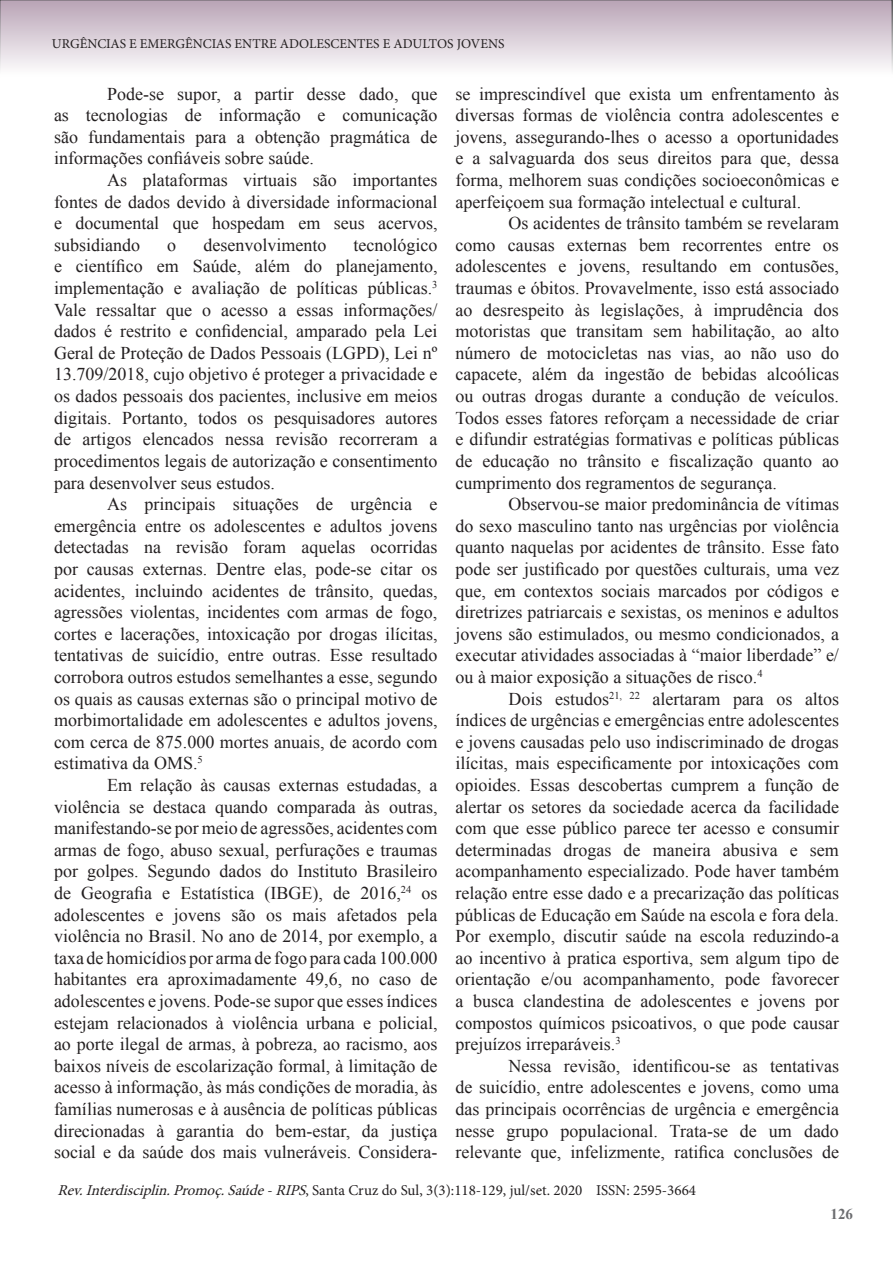
<style>
.page{position:relative;width:893px;height:1263px;background:#fff}
.page>*{position:absolute;margin:0;border:0;box-sizing:border-box;transform-origin:0 0}
.t1{font:18px/21.6px "Times New Roman";color:#231f20;text-align:justify}
.t2{font:15px "Minion Pro";color:#231f20}
.t3{font:700 15px "Times New Roman";color:#6c6d70}
.t4{font:13.5px "Minion Pro";color:#231f20}
.s1{font-style:italic}
</style>
<div class="page">
<svg style="left:0;top:0;width:893px;height:72px;background:#d8cdd7"></svg>
<p class="t4" style="left:52px;top:35px;width:454px">URGÊNCIAS E EMERGÊNCIAS ENTRE ADOLESCENTES E ADULTOS JOVENS</p>
<p class="t1" style="left:54px;top:83px;width:385px;text-indent:53px">Pode-se supor, a partir desse dado, que as tecnologias de informação e comunicação são fundamentais para a obtenção pragmática de informações confiáveis sobre saúde.</p>
<p class="t1" style="left:54px;top:169px;width:385px;text-indent:53px">As plataformas virtuais são importantes fontes de dados devido à diversidade informacional e documental que hospedam em seus acervos, subsidiando</p>
<p class="t1" style="left:54px;top:234px;width:385px;text-indent:299px">tecnológico e científico em Saúde, além do planejamento, implementação e avaliação de políticas públicas.<sup>3<br></sup>Vale ressaltar que o acesso a essas informações/ dados é restrito e confidencial, amparado pela Lei Geral de Proteção de Dados Pessoais (LGPD), Lei nº 13.709/2018, cujo objetivo é proteger a privacidade e os dados pessoais dos pacientes, inclusive em meios digitais. Portanto, todos os pesquisadores autores de artigos elencados nessa revisão recorreram a procedimentos legais de autorização e consentimento para desenvolver seus estudos.</p>
<p class="t1" style="left:54px;top:493px;width:385px;text-indent:53px">As principais situações de urgência e emergência entre os adolescentes e adultos jovens detectadas na revisão foram aquelas ocorridas por causas externas. Dentre elas, pode-se citar os acidentes, incluindo acidentes de trânsito, quedas, agressões violentas, incidentes com armas de fogo, cortes e lacerações, intoxicação por drogas ilícitas, tentativas de suicídio, entre outras. Esse resultado corrobora outros estudos semelhantes a esse, segundo os quais as causas externas são o principal motivo de morbimortalidade em adolescentes e adultos jovens, com cerca de 875.000 mortes anuais, de acordo com estimativa da OMS.<sup>5</sup></p>
<p class="t1" style="left:54px;top:774px;width:385px;text-indent:53px">Em relação às causas externas estudadas, a violência se destaca quando comparada às outras, manifestando-se por meio de agressões, acidentes com armas de fogo, abuso sexual, perfurações e traumas por golpes. Segundo dados do Instituto Brasileiro de Geografia e Estatística (IBGE), de 2016,<sup>24</sup> os adolescentes e jovens são os mais afetados pela violência no Brasil. No ano de 2014, por exemplo, a taxa de homicídios por arma de fogo para cada 100.000 habitantes era aproximadamente 49,6, no caso de adolescentes e jovens. Pode-se supor que esses índices estejam relacionados à violência urbana e policial, ao porte ilegal de armas, à pobreza, ao racismo, aos baixos níveis de escolarização formal, à limitação de acesso à informação, às más condições de moradia, às famílias numerosas e à ausência de políticas públicas direcionadas à garantia do bem-estar, da justiça social e da saúde dos mais vulneráveis. Considera-</p>
<p class="t1" style="left:167px;top:234px;width:10px">o</p>
<p class="t1" style="left:203px;top:234px;width:124px">desenvolvimento</p>
<p class="t1" style="left:455px;top:83px;width:385px">se imprescindível que exista um enfrentamento às diversas formas de violência contra adolescentes e jovens, assegurando-lhes o acesso a oportunidades e a salvaguarda dos seus direitos para que, dessa forma, melhorem suas condições socioeconômicas e aperfeiçoem sua formação intelectual e cultural.</p>
<p class="t1" style="left:455px;top:212px;width:385px;text-indent:53px">Os acidentes de trânsito também se revelaram como causas externas bem recorrentes entre os adolescentes e jovens, resultando em contusões, traumas e óbitos. Provavelmente, isso está associado ao desrespeito às legislações, à imprudência dos motoristas que transitam sem habilitação, ao alto número de motocicletas nas vias, ao não uso do capacete, além da ingestão de bebidas alcoólicas ou outras drogas durante a condução de veículos.<br>Todos esses fatores reforçam a necessidade de criar e difundir estratégias formativas e políticas públicas de educação no trânsito e fiscalização quanto ao cumprimento dos regramentos de segurança.</p>
<p class="t1" style="left:455px;top:493px;width:385px;text-indent:53px">Observou-se maior predominância de vítimas do sexo masculino tanto nas urgências por violência quanto naquelas por acidentes de trânsito. Esse fato pode ser justificado por questões culturais, uma vez que, em contextos sociais marcados por códigos e diretrizes patriarcais e sexistas, os meninos e adultos jovens são estimulados, ou mesmo condicionados, a executar atividades associadas à “maior liberdade” e/ ou à maior exposição a situações de risco.<sup>4</sup></p>
<p class="t1" style="left:455px;top:687px;width:385px;text-indent:53px">Dois estudos<sup>21,</sup> <sup>22</sup> alertaram para os altos índices de urgências e emergências entre adolescentes e jovens causadas pelo uso indiscriminado de drogas ilícitas, mais especificamente por intoxicações com opioides. Essas descobertas cumprem a função de alertar os setores da sociedade acerca da facilidade com que esse público parece ter acesso e consumir determinadas drogas de maneira abusiva e sem acompanhamento especializado. Pode haver também relação entre esse dado e a precarização das políticas públicas de Educação em Saúde na escola e fora dela.<br>Por exemplo, discutir saúde na escola reduzindo-a ao incentivo à pratica esportiva, sem algum tipo de orientação e/ou acompanhamento, pode favorecer a busca clandestina de adolescentes e jovens por compostos químicos psicoativos, o que pode causar prejuízos irreparáveis.<sup>3</sup></p>
<p class="t1" style="left:455px;top:1055px;width:385px;text-indent:53px">Nessa revisão, identificou-se as tentativas de suicídio, entre adolescentes e jovens, como uma das principais ocorrências de urgência e emergência nesse grupo populacional. Trata-se de um dado relevante que, infelizmente, ratifica conclusões de</p>
<p class="t2" style="left:57px;top:1180px;width:640px"><span class="s1">Rev.Interdisciplin.Promoç.Saúde-RIPS</span>, Santa Cruz do Sul, 3(3):118-129, jul/set. 2020 ISSN: 2595-3664</p>
<p class="t3" style="left:831px;top:1204px;width:24px">126</p>
</div>
